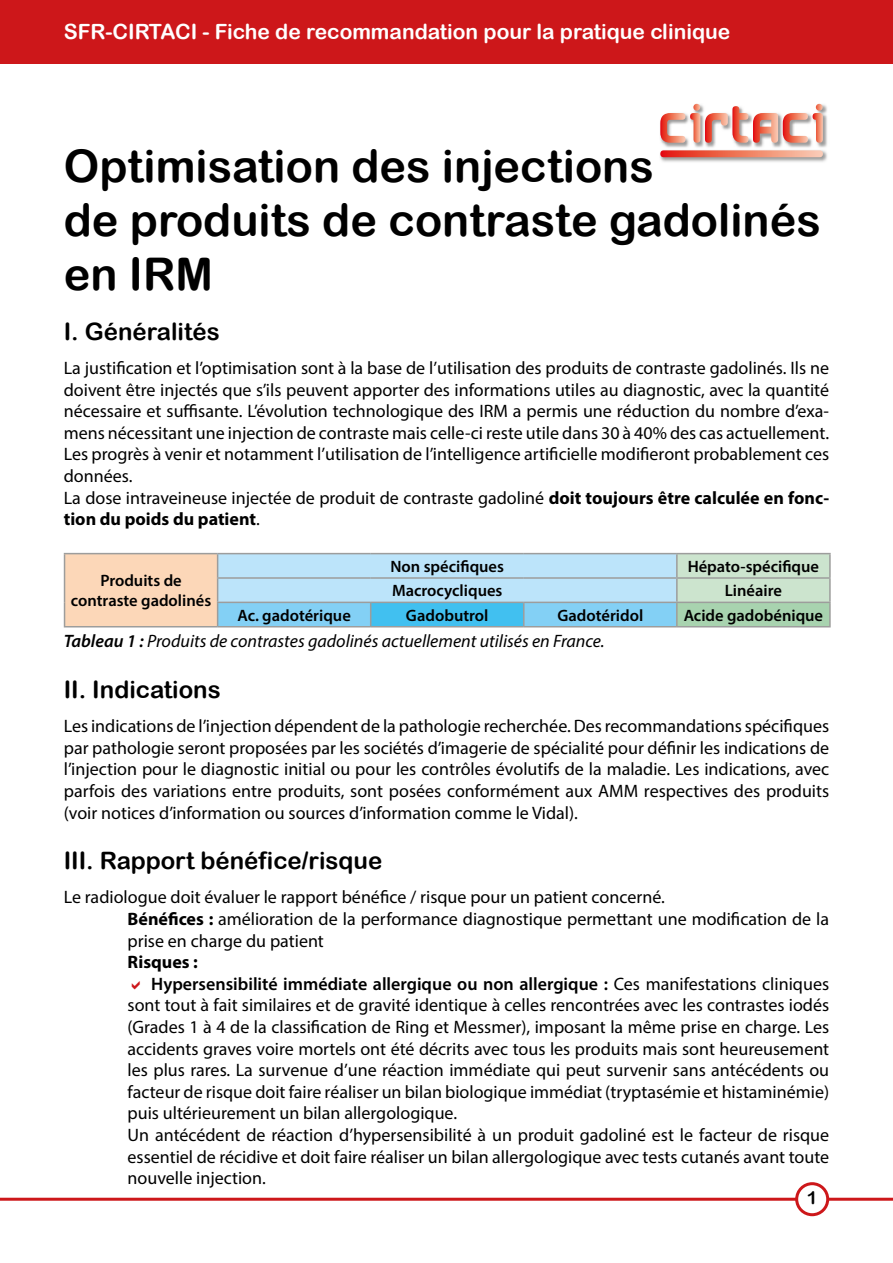
<style>
.page{position:relative;width:893px;height:1263px;background:#fff}
.page>*{position:absolute;margin:0;border:0;box-sizing:border-box;transform-origin:0 0}
.t1{font:45px/54px "Arial Rounded MT Bold";color:#000}
.t2{font:24px "Arial Rounded MT Bold";color:#000}
.t3{font:21px "Arial Rounded MT Bold";color:#fff}
.t4{font:18px/21.6px "Myriad Pro";color:#000}
.t5{font:600 18px "Myriad Pro";color:#000}
.t6{font:italic 18px "Myriad Pro";color:#000}
.t7{font:700 18px "Myriad Pro";color:#000}
.t8{font:18px "Arial Rounded MT Bold";color:#000}
.t9{font:600 16.5px/19.8px "Myriad Pro";color:#000;text-align:center}
.s1{font-weight:700}
.s2{font-weight:600}
.s3{font-weight:400}
</style>
<div class="page">
<hr style="left:0;top:1198px;width:893px;height:3px;background:#cd171a">
<div style="left:797px;top:1184px;width:31px;height:31px;background:#fff;border-radius:50%"></div>
<div style="left:795px;top:1182px;width:34px;height:34px;border:3px solid #cd171a;border-radius:50%"></div>
<div style="left:0;top:0;width:893px;height:64px;background:#cd171a"></div>
<img style="left:660px;top:103px;width:167px;height:59px">
<svg style="left:660px;top:150px;width:163px;height:7px"></svg>
<svg style="left:660px;top:104px;width:163px;height:39px"></svg>
<div style="left:65px;top:554px;width:153px;height:73px;background:#fcd7b8"></div>
<div style="left:218px;top:554px;width:459px;height:24px;background:#bce4fa"></div>
<div style="left:678px;top:554px;width:151px;height:48px;background:#cce4ce"></div>
<div style="left:218px;top:578px;width:459px;height:24px;background:#bce4fa"></div>
<div style="left:218px;top:602px;width:153px;height:25px;background:#83d0f5"></div>
<div style="left:371px;top:602px;width:153px;height:25px;background:#41c0f0"></div>
<div style="left:524px;top:602px;width:153px;height:25px;background:#83d0f5"></div>
<div style="left:677px;top:602px;width:153px;height:25px;background:#a8d3af"></div>
<hr style="left:64px;top:553px;width:154px;height:1px;background:#9d9d9c">
<svg style="left:64px;top:554px;width:1px;height:72px"></svg>
<hr style="left:64px;top:626px;width:154px;height:1px;background:#9d9d9c">
<hr style="left:218px;top:553px;width:153px;height:1px;background:#9d9d9c">
<hr style="left:371px;top:553px;width:153px;height:1px;background:#9d9d9c">
<hr style="left:524px;top:553px;width:153px;height:1px;background:#9d9d9c">
<hr style="left:677px;top:553px;width:154px;height:1px;background:#9d9d9c">
<hr style="left:676px;top:554px;width:2px;height:23px;background:#9d9d9c">
<hr style="left:829px;top:554px;width:2px;height:23px;background:#9d9d9c">
<hr style="left:217px;top:577px;width:154px;height:2px;background:#9d9d9c">
<hr style="left:371px;top:577px;width:153px;height:2px;background:#9d9d9c">
<hr style="left:524px;top:577px;width:153px;height:2px;background:#9d9d9c">
<hr style="left:677px;top:577px;width:154px;height:2px;background:#9d9d9c">
<hr style="left:676px;top:579px;width:2px;height:23px;background:#9d9d9c">
<hr style="left:829px;top:579px;width:2px;height:23px;background:#9d9d9c">
<hr style="left:217px;top:602px;width:154px;height:1px;background:#9d9d9c">
<svg style="left:217px;top:554px;width:1px;height:72px"></svg>
<hr style="left:371px;top:602px;width:153px;height:1px;background:#9d9d9c">
<svg style="left:370px;top:603px;width:1px;height:23px"></svg>
<hr style="left:524px;top:602px;width:153px;height:1px;background:#9d9d9c">
<svg style="left:523px;top:603px;width:1px;height:23px"></svg>
<hr style="left:677px;top:602px;width:154px;height:1px;background:#9d9d9c">
<hr style="left:676px;top:603px;width:2px;height:23px;background:#9d9d9c">
<hr style="left:829px;top:603px;width:2px;height:23px;background:#9d9d9c">
<hr style="left:218px;top:626px;width:153px;height:1px;background:#9d9d9c">
<hr style="left:371px;top:626px;width:153px;height:1px;background:#9d9d9c">
<hr style="left:524px;top:626px;width:153px;height:1px;background:#9d9d9c">
<hr style="left:677px;top:626px;width:154px;height:1px;background:#9d9d9c">
<p class="t3" style="left:64px;top:19px;width:668px">SFR-CIRTACI - Fiche de recommandation pour la pratique clinique</p>
<h1 class="t1" style="left:64px;top:138px;width:759px">Optimisation des injections<br>de produits de contraste gadolinés en IRM</h1>
<h2 class="t2" style="left:64px;top:317px;width:157px">I. Généralités</h2>
<p class="t4" style="left:64px;top:357px;width:767px">La justification et l’optimisation sont à la base de l’utilisation des produits de contraste gadolinés. Ils ne doivent être injectés que s’ils peuvent apporter des informations utiles au diagnostic, avec la quantité nécessaire et suffisante. L’évolution technologique des IRM a permis une réduction du nombre d’exa&shy;mens nécessitant une injection de contraste mais celle-ci reste utile dans 30 à 40% des cas actuellement.<br>Les progrès à venir et notamment l’utilisation de l’intelligence artificielle modifieront probablement ces données.<br>La dose intraveineuse injectée de produit de contraste gadoliné <span class="s1">doit toujours être calculée en fonc&shy;tion du poids du patient</span>.</p>
<p class="t9" style="left:390px;top:556px;width:115px">Non spécifiques</p>
<p class="t9" style="left:688px;top:556px;width:133px">Hépato-spécifique</p>
<p class="t9" style="left:392px;top:580px;width:112px">Macrocycliques</p>
<p class="t9" style="left:725px;top:580px;width:59px">Linéaire</p>
<p class="t9" style="left:71px;top:571px;width:142px">Produits de contraste gadolinés</p>
<p class="t9" style="left:237px;top:605px;width:115px">Ac. gadotérique</p>
<p class="t9" style="left:406px;top:605px;width:84px">Gadobutrol</p>
<p class="t9" style="left:557px;top:605px;width:87px">Gadotéridol</p>
<p class="t9" style="left:684px;top:605px;width:141px">Acide gadobénique</p>
<p class="t6" style="left:64px;top:630px;width:542px"><span class="s2">Tableau 1 :</span> Produits de contrastes gadolinés actuellement utilisés en France.</p>
<h2 class="t2" style="left:64px;top:675px;width:158px">II. Indications</h2>
<p class="t4" style="left:64px;top:715px;width:767px;text-align:justify">Les indications de l’injection dépendent de la pathologie recherchée. Des recommandations spécifiques par pathologie seront proposées par les sociétés d’imagerie de spécialité pour définir les indications de l’injection pour le diagnostic initial ou pour les contrôles évolutifs de la maladie. Les indications, avec parfois des variations entre produits, sont posées conformément aux AMM respectives des produits (voir notices d’information ou sources d’information comme le Vidal).</p>
<h2 class="t2" style="left:64px;top:846px;width:320px">III. Rapport bénéfice/risque</h2>
<p class="t4" style="left:128px;top:886px;width:703px;text-indent:-64px">Le radiologue doit évaluer le rapport bénéfice / risque pour un patient concerné.<br><span class="s1">Bénéfices :</span> amélioration de la performance diagnostique permettant une modification de la prise en charge du patient</p>
<p class="t7" style="left:128px;top:950px;width:72px">Risques :</p>
<p class="t5" style="left:151px;top:972px;width:679px">Hypersensibilité immédiate allergique ou non allergique : <span class="s3">Ces manifestations cliniques</span></p>
<p class="t4" style="left:128px;top:994px;width:703px">sont tout à fait similaires et de gravité identique à celles rencontrées avec les contrastes iodés</p>
<p class="t4" style="left:128px;top:1016px;width:703px">(Grades 1 à 4 de la classification de Ring et Messmer), imposant la même prise en charge. Les</p>
<p class="t4" style="left:128px;top:1037px;width:703px">accidents graves voire mortels ont été décrits avec tous les produits mais sont heureusement</p>
<p class="t4" style="left:128px;top:1059px;width:703px">les plus rares. La survenue d’une réaction immédiate qui peut survenir sans antécédents ou</p>
<p class="t4" style="left:128px;top:1080px;width:703px">facteur de risque doit faire réaliser un bilan biologique immédiat (tryptasémie et histaminémie)</p>
<p class="t4" style="left:128px;top:1102px;width:331px">puis ultérieurement un bilan allergologique.</p>
<p class="t4" style="left:128px;top:1124px;width:703px">Un antécédent de réaction d’hypersensibilité à un produit gadoliné est le facteur de risque</p>
<p class="t4" style="left:128px;top:1145px;width:703px">essentiel de récidive et doit faire réaliser un bilan allergologique avec tests cutanés avant toute</p>
<p class="t4" style="left:128px;top:1167px;width:140px">nouvelle injection.</p>
<p class="t8" style="left:807px;top:1187px;width:12px">1</p>
</div>
